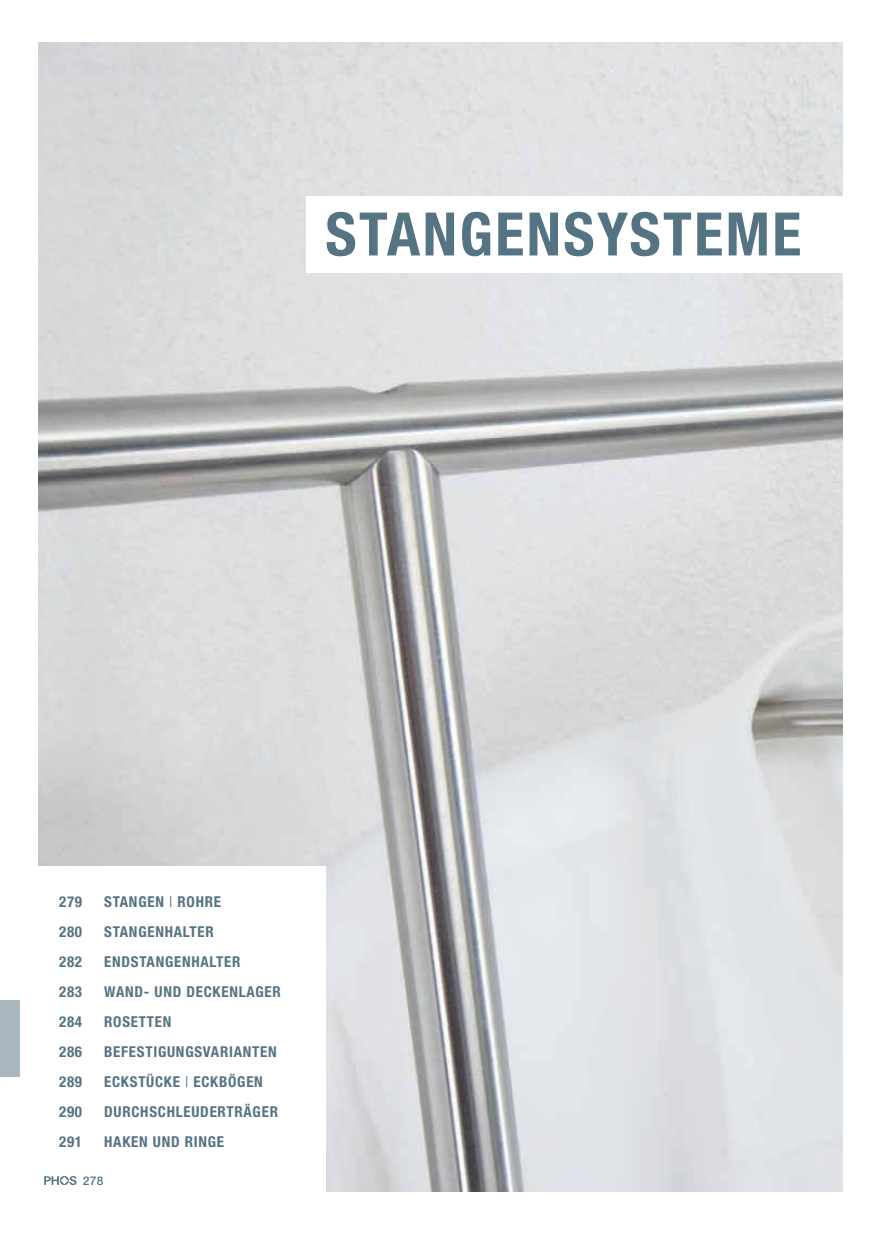
<style>
.page{position:relative;width:872px;height:1234px;background:#fff}
.page>*{position:absolute;margin:0;border:0;box-sizing:border-box;transform-origin:0 0}
.t1{font:700 condensed 60px "Helvetica Neue LT Std";letter-spacing:.04em;color:#557483}
.t2{font:700 condensed 15px "Helvetica Neue LT Std";letter-spacing:.05em;color:#557483}
.t3{font:500 12px "Helvetica Neue LT Std";color:#557483}
.s1{font-weight:400}
</style>
<div class="page">
<img style="left:38px;top:43px;width:804px;height:1148px">
<div style="left:306px;top:196px;width:555px;height:76px;background:#fff"></div>
<div style="left:38px;top:865px;width:287px;height:345px;background:#fff"></div>
<svg style="left:44px;top:1176px;width:33px;height:8px"></svg>
<div style="left:0;top:999px;width:19px;height:77px;background:#a7b6bf"></div>
<h1 class="t1" style="left:325px;top:199px;width:477px">STANGENSYSTEME</h1>
<p class="t2" style="left:59px;top:892px;width:25px">279</p>
<p class="t2" style="left:104px;top:892px;width:118px">STANGEN <span class="s1">|</span> ROHRE</p>
<p class="t2" style="left:59px;top:922px;width:25px">280</p>
<p class="t2" style="left:104px;top:922px;width:111px">STANGENHALTER</p>
<p class="t2" style="left:59px;top:952px;width:25px">282</p>
<p class="t2" style="left:104px;top:952px;width:138px">ENDSTANGENHALTER</p>
<p class="t2" style="left:59px;top:982px;width:25px">283</p>
<p class="t2" style="left:104px;top:982px;width:178px">WAND- UND DECKENLAGER</p>
<p class="t2" style="left:59px;top:1012px;width:25px">284</p>
<p class="t2" style="left:104px;top:1012px;width:69px">ROSETTEN</p>
<p class="t2" style="left:59px;top:1042px;width:25px">286</p>
<p class="t2" style="left:104px;top:1042px;width:174px">BEFESTIGUNGSVARIANTEN</p>
<p class="t2" style="left:59px;top:1072px;width:25px">289</p>
<p class="t2" style="left:104px;top:1072px;width:160px">ECKSTÜCKE <span class="s1">|</span> ECKBÖGEN</p>
<p class="t2" style="left:59px;top:1102px;width:25px">290</p>
<p class="t2" style="left:104px;top:1102px;width:175px">DURCHSCHLEUDERTRÄGER</p>
<p class="t2" style="left:59px;top:1132px;width:25px">291</p>
<p class="t2" style="left:104px;top:1132px;width:121px">HAKEN UND RINGE</p>
<p class="t3" style="left:83px;top:1173px;width:22px">278</p>
</div>
